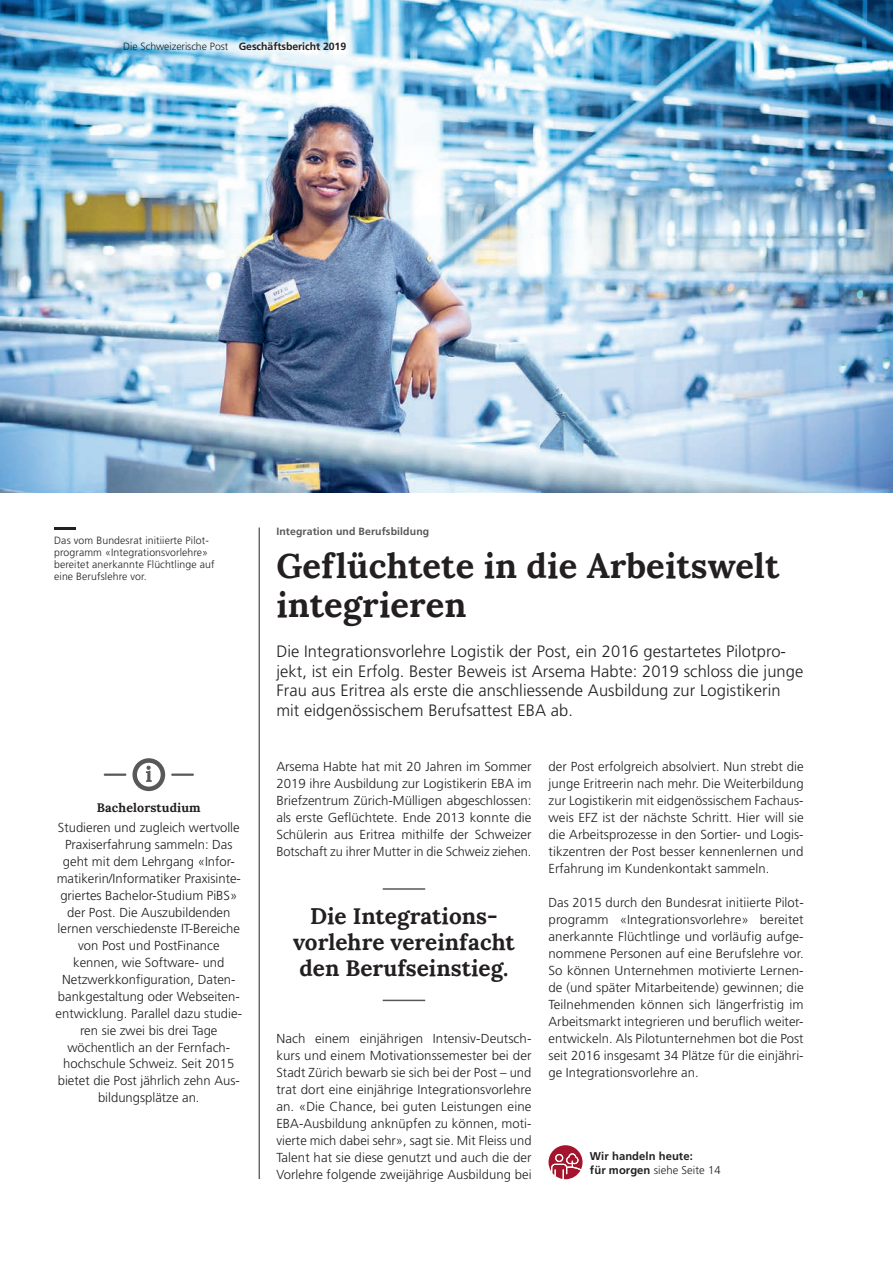
<style>
.page{position:relative;width:893px;height:1263px;background:#fff}
.page>*{position:absolute;margin:0;border:0;box-sizing:border-box;transform-origin:0 0}
.t1{font:700 34.5px/39px "Lora";letter-spacing:.005em;color:#231f20}
.t2{font:700 22.5px/26.2px "Lora";letter-spacing:.005em;color:#231f20;text-align:center}
.t3{font:300 16.5px/19.5px "Frutiger LT Std";letter-spacing:.005em;color:#231f20}
.t4{font:300 13.05px/16.8px "Frutiger LT Std";letter-spacing:.005em;color:#231f20;text-align:justify}
.t5{font:700 12.45px "Lora";letter-spacing:.01em;color:#231f20}
.t6{font:700 11.25px/13.5px "Frutiger LT Std";letter-spacing:.005em;color:#231f20}
.t7{font:300 10.5px/12px "Frutiger LT Std";letter-spacing:.01em;color:#231f20}
.t8{font:700 10.5px "Frutiger LT Std";letter-spacing:.01em;color:#57585a}
.s1{font-weight:700}
.s2{font-weight:300}
</style>
<div class="page">
<hr style="left:259px;top:527px;width:1px;height:652px;background:#231f20">
<svg style="left:548px;top:1145px;width:34px;height:34px"></svg>
<hr style="left:383px;top:888px;width:42px;height:2px;background:#57585a">
<hr style="left:383px;top:1000px;width:42px;height:1px;background:#57585a">
<hr style="left:172px;top:773px;width:21px;height:3px;background:#57585a">
<hr style="left:105px;top:773px;width:20px;height:3px;background:#57585a">
<div style="left:132px;top:758px;width:33px;height:33px;border:4px solid #57585a;border-radius:50%"></div>
<svg style="left:146px;top:765px;width:6px;height:17px"></svg>
<hr style="left:54px;top:527px;width:21px;height:3px;background:#231f20">
<img style="left:0;top:0;width:893px;height:492px">
<p class="t7" style="left:123px;top:41px;width:224px">Die Schweizerische Post <span class="s1">Geschäftsbericht 2019</span></p>
<p class="t7" style="left:54px;top:534px;width:162px">Das vom Bundesrat initiierte Pilot&shy;programm «Integrationsvorlehre» bereitet anerkannte Flüchtlinge auf eine Berufslehre vor.</p>
<h2 class="t5" style="left:97px;top:797px;width:105px">Bachelorstudium</h2>
<p class="t4" style="left:56px;top:819px;width:188px;text-align:center">Studieren und zugleich wertvolle<br>Praxiserfahrung sammeln: Das geht mit dem Lehrgang «Infor&shy;matikerin/Informatiker Praxisinte&shy;griertes Bachelor-Studium PiBS» der Post. Die Auszubildenden lernen verschiedenste IT-Bereiche von Post und PostFinance kennen, wie Software- und<br>Netzwerkkonfiguration, Daten&shy;bankgestaltung oder Webseiten&shy;entwicklung. Parallel dazu studie&shy;ren sie zwei bis drei Tage wöchentlich an der Fernfach&shy;hochschule Schweiz. Seit 2015 bietet die Post jährlich zehn Aus&shy;bildungsplätze an.</p>
<h2 class="t8" style="left:276px;top:526px;width:154px">Integration und Berufsbildung</h2>
<h2 class="t1" style="left:276px;top:542px;width:504px">Geflüchtete in die Arbeitswelt integrieren</h2>
<p class="t3" style="left:276px;top:642px;width:528px">Die Integrationsvorlehre Logistik der Post, ein 2016 gestartetes Pilotpro&shy;jekt, ist ein Erfolg. Bester Beweis ist Arsema Habte: 2019 schloss die junge Frau aus Eritrea als erste die anschliessende Ausbildung zur Logistikerin mit eidgenössischem Berufsattest EBA ab.</p>
<p class="t4" style="left:276px;top:758px;width:257px">Arsema Habte hat mit 20 Jahren im Sommer 2019 ihre Ausbildung zur Logistikerin EBA im Briefzentrum Zürich-Mülligen abgeschlossen: als erste Geflüchtete. Ende 2013 konnte die Schülerin aus Eritrea mithilfe der Schweizer Botschaft zu ihrer Mutter in die Schweiz ziehen.</p>
<p class="t2" style="left:293px;top:900px;width:223px">Die Integrations&shy;vorlehre vereinfacht den Berufseinstieg.</p>
<p class="t4" style="left:276px;top:1030px;width:257px">Nach einem einjährigen Intensiv-Deutsch-</p>
<p class="t4" style="left:276px;top:1047px;width:257px">kurs und einem Motivationssemester bei der Stadt Zürich bewarb sie sich bei der Post – und trat dort eine einjährige Integrationsvorlehre an. «Die Chance, bei guten Leistungen eine</p>
<p class="t4" style="left:276px;top:1132px;width:257px">vierte mich dabei sehr», sagt sie. Mit Fleiss und Talent hat sie diese genutzt und auch die der Vorlehre folgende zweijährige Ausbildung bei</p>
<p class="t4" style="left:276px;top:1115px;width:257px">EBA-Ausbildung anknüpfen zu können, moti-</p>
<p class="t4" style="left:548px;top:758px;width:257px">der Post erfolgreich absolviert. Nun strebt die junge Eritreerin nach mehr. Die Weiterbildung</p>
<p class="t4" style="left:548px;top:809px;width:257px">weis EFZ ist der nächste Schritt. Hier will sie</p>
<p class="t4" style="left:548px;top:843px;width:257px">tikzentren der Post besser kennenlernen und<br>Erfahrung im Kundenkontakt sammeln.</p>
<p class="t4" style="left:548px;top:792px;width:257px">zur Logistikerin mit eidgenössischem Fachaus-</p>
<p class="t4" style="left:548px;top:826px;width:257px">die Arbeitsprozesse in den Sortier- und Logis-</p>
<p class="t4" style="left:548px;top:894px;width:257px">Das 2015 durch den Bundesrat initiierte Pilot-</p>
<p class="t4" style="left:548px;top:928px;width:257px">anerkannte Flüchtlinge und vorläufig aufge-</p>
<p class="t4" style="left:548px;top:962px;width:257px">So können Unternehmen motivierte Lernen-</p>
<p class="t4" style="left:548px;top:911px;width:257px">programm «Integrationsvorlehre» bereitet</p>
<p class="t4" style="left:548px;top:945px;width:257px">nommene Personen auf eine Berufslehre vor.</p>
<p class="t4" style="left:548px;top:979px;width:257px">de (und später Mitarbeitende) gewinnen; die<br>Teilnehmenden können sich längerfristig im</p>
<p class="t4" style="left:548px;top:1030px;width:257px">entwickeln. Als Pilotunternehmen bot die Post</p>
<p class="t4" style="left:548px;top:1064px;width:152px">ge Integrationsvorlehre an.</p>
<p class="t4" style="left:548px;top:1013px;width:257px">Arbeitsmarkt integrieren und beruflich weiter-</p>
<p class="t4" style="left:548px;top:1047px;width:257px">seit 2016 insgesamt 34 Plätze für die einjähri-</p>
<p class="t6" style="left:590px;top:1149px;width:132px">Wir handeln heute:<br>für morgen <span class="s2">siehe Seite 14</span></p>
</div>
